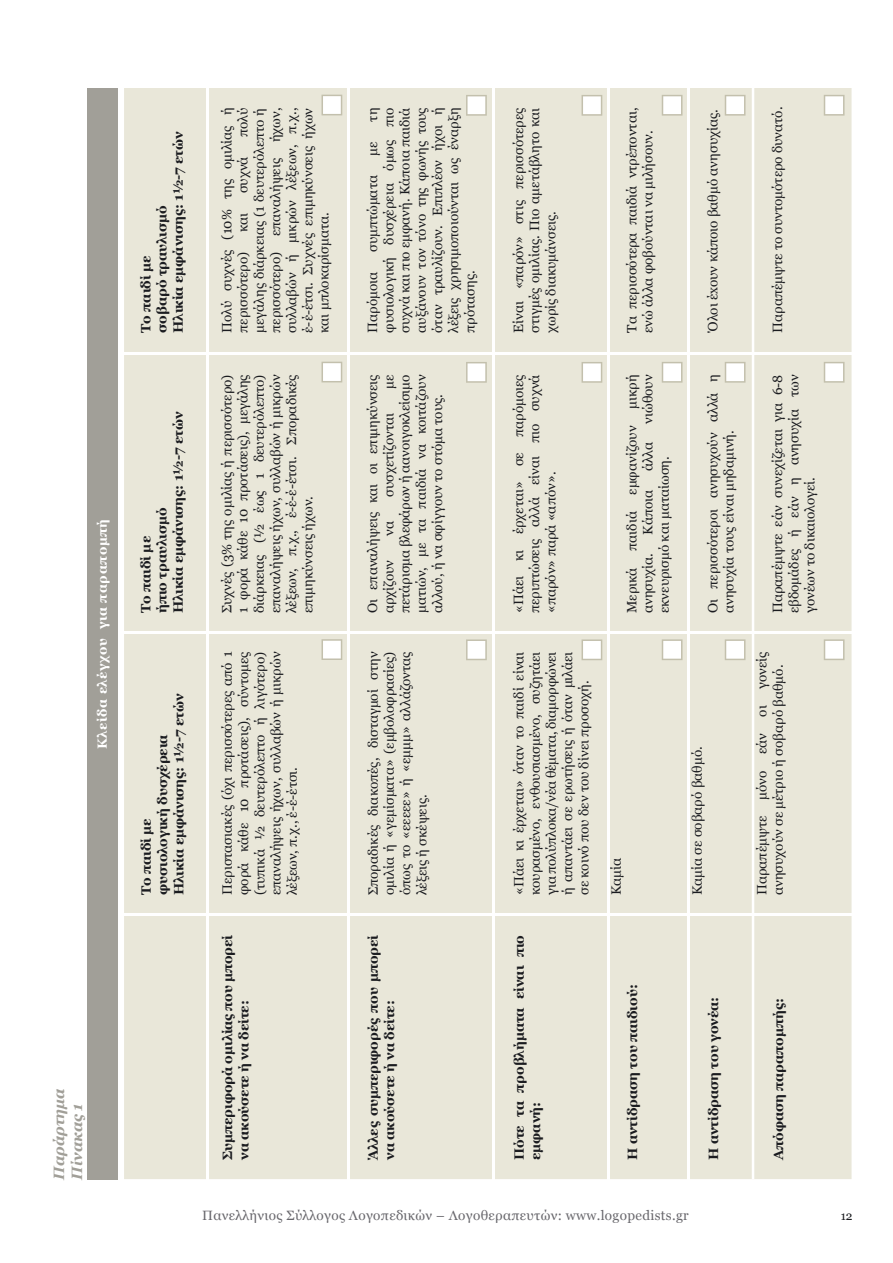
<style>
.page{position:relative;width:893px;height:1263px;background:#fff}
.page>*{position:absolute;margin:0;border:0;box-sizing:border-box;transform-origin:0 0}
.t1{font:italic 700 15px/18px "Georgia";color:#a19f98}
.t2{font:13.5px/16.2px "Georgia";color:#1b1c20;text-align:justify}
.t3{font:700 13.5px/16.2px "Georgia";color:#1b1c20}
.t4{font:13.5px "Georgia";letter-spacing:.025em;color:#68676c}
.t5{font:700 13.2px "Georgia";letter-spacing:.05em;color:#fff}
.t6{font:12px "Georgia";color:#1b1c20}
</style>
<div class="page">
<div style="left:87px;top:88px;width:31px;height:1091px;background:#a19f98"></div>
<div style="left:124px;top:88px;width:727px;height:1091px;background:#e9e7d9"></div>
<hr style="left:206px;top:88px;width:2px;height:1091px;background:#fff">
<hr style="left:347px;top:88px;width:3px;height:1091px;background:#fff">
<hr style="left:493px;top:88px;width:2px;height:1091px;background:#fff">
<hr style="left:687px;top:88px;width:2px;height:1091px;background:#fff">
<hr style="left:752px;top:88px;width:2px;height:1091px;background:#fff">
<hr style="left:607px;top:88px;width:3px;height:1091px;background:#fff">
<hr style="left:123px;top:913px;width:730px;height:3px;background:#fff">
<hr style="left:123px;top:352px;width:730px;height:2px;background:#fff">
<hr style="left:123px;top:631px;width:730px;height:2px;background:#fff">
<svg style="left:321px;top:639px;width:21px;height:21px"></svg>
<svg style="left:466px;top:639px;width:21px;height:21px"></svg>
<svg style="left:581px;top:639px;width:21px;height:21px"></svg>
<svg style="left:662px;top:639px;width:20px;height:21px"></svg>
<svg style="left:725px;top:639px;width:20px;height:21px"></svg>
<svg style="left:824px;top:639px;width:20px;height:21px"></svg>
<svg style="left:321px;top:362px;width:21px;height:20px"></svg>
<svg style="left:466px;top:362px;width:21px;height:21px"></svg>
<svg style="left:581px;top:362px;width:21px;height:21px"></svg>
<svg style="left:662px;top:362px;width:20px;height:21px"></svg>
<svg style="left:725px;top:362px;width:20px;height:21px"></svg>
<svg style="left:824px;top:362px;width:20px;height:21px"></svg>
<svg style="left:321px;top:95px;width:21px;height:20px"></svg>
<svg style="left:466px;top:95px;width:21px;height:21px"></svg>
<svg style="left:581px;top:95px;width:21px;height:21px"></svg>
<svg style="left:662px;top:95px;width:20px;height:21px"></svg>
<svg style="left:725px;top:95px;width:20px;height:21px"></svg>
<svg style="left:824px;top:95px;width:20px;height:21px"></svg>
<p class="t5" style="left:95px;top:749px;width:232px;rotate:-90deg">Κλείδα ελέγχου για παραπομπή</p>
<p class="t1" style="left:50px;top:1179px;width:92px;rotate:-90deg">Παράρτημα<br>Πίνακας 1</p>
<p class="t3" style="left:138px;top:333px;width:203px;rotate:-90deg">Το παιδί με<br>σοβαρό τραυλισμό<br>Ηλικία εμφάνισης: 1½-7 ετών</p>
<p class="t3" style="left:138px;top:613px;width:203px;rotate:-90deg">Το παιδί με<br>ήπιο τραυλισμό<br>Ηλικία εμφάνισης: 1½-7 ετών</p>
<p class="t3" style="left:138px;top:895px;width:203px;rotate:-90deg">Το παιδί με<br>φυσιολογική δυσχέρεια<br>Ηλικία εμφάνισης: 1½-7 ετών</p>
<p class="t2" style="left:235px;top:333px;width:227px;text-indent:196px;rotate:-90deg">πολύ μεγάλης διάρκειας (1 δευτερόλεπτο ή περισσότερο) επαναλήψεις ήχων, συλλαβών ή μικρών λέξεων, π.χ., έ-έ-έτσι. Συχνές επιμηκύνσεις ήχων και μπλοκαρίσματα.</p>
<p class="t2" style="left:219px;top:333px;width:227px;rotate:-90deg">Πολύ συχνές (10% της ομιλίας ή περισσότερο)</p>
<p class="t2" style="left:235px;top:193px;width:38px;rotate:-90deg">συχνά</p>
<p class="t2" style="left:235px;top:232px;width:21px;rotate:-90deg">και</p>
<p class="t2" style="left:364px;top:333px;width:227px;text-indent:211px;rotate:-90deg">τη φυσιολογική δυσχέρεια όμως πιο συχνά και πιο εμφανή. Κάποια παιδιά αυξάνουν τον τόνο της φωνής τους όταν τραυλίζουν. Επιπλέον ήχοι ή λέξεις χρησιμοποιούνται ως έναρξη πρότασης.</p>
<p class="t2" style="left:510px;top:333px;width:227px;rotate:-90deg">Είναι «παρόν» στις περισσότερες στιγμές ομιλίας. Πιο αμετάβλητο και χωρίς διακυμάνσεις.</p>
<p class="t2" style="left:624px;top:333px;width:227px;rotate:-90deg">Τα περισσότερα παιδιά ντρέπονται, ενώ άλλα φοβούνται να μιλήσουν.</p>
<p class="t2" style="left:705px;top:333px;width:225px;rotate:-90deg">Όλοι έxουν κάποιο βαθμό ανησυχίας.</p>
<p class="t2" style="left:769px;top:333px;width:228px;rotate:-90deg">Παραπέμψτε το συντομότερο δυνατό.</p>
<p class="t2" style="left:364px;top:155px;width:16px;rotate:-90deg">με</p>
<p class="t2" style="left:364px;top:252px;width:78px;rotate:-90deg">συμπτώματα</p>
<p class="t2" style="left:364px;top:333px;width:62px;rotate:-90deg">Παρόμοια</p>
<p class="t2" style="left:381px;top:613px;width:240px;text-indent:224px;rotate:-90deg">με πετάρισμα βλεφάρων ή αανοιγοκλείσιμο ματιών, με τα παιδιά να κοιτάζουν αλλού, ή να σφίγγουν το στόμα τους.</p>
<p class="t2" style="left:510px;top:613px;width:240px;rotate:-90deg">«Πάει κι έρχεται» σε παρόμοιες περιπτώσεις αλλά είναι πιο συχνά «παρόν» παρά «απόν».</p>
<p class="t2" style="left:624px;top:613px;width:240px;rotate:-90deg">Μερικά παιδιά εμφανίζουν μικρή ανησυχία.</p>
<p class="t2" style="left:219px;top:613px;width:240px;rotate:-90deg">Συχνές (3% της ομιλίας ή περισσότερο)<br>1 φορά κάθε 10 προτάσεις), μεγάλης διάρκειας (½ έως 1 δευτερόλεπτο) επαναλήψεις ήχων, συλλαβών ή μικρών λέξεων, π.χ., έ-έ-έ-έτσι. Σποραδικές επιμηκύνσεις ήχων.</p>
<p class="t2" style="left:364px;top:613px;width:240px;rotate:-90deg">Οι επαναλήψεις και οι επιμηκύνσεις αρχίζουν</p>
<p class="t2" style="left:640px;top:424px;width:51px;rotate:-90deg">νιώθουν</p>
<p class="t2" style="left:381px;top:497px;width:85px;rotate:-90deg">συσχετίζονται</p>
<p class="t2" style="left:640px;top:471px;width:31px;rotate:-90deg">άλλα</p>
<p class="t2" style="left:656px;top:613px;width:158px;rotate:-90deg">εκνευρισμό και ματαίωση.</p>
<p class="t2" style="left:640px;top:535px;width:46px;rotate:-90deg">Κάποια</p>
<p class="t2" style="left:381px;top:536px;width:16px;rotate:-90deg">να</p>
<p class="t2" style="left:219px;top:895px;width:245px;rotate:-90deg">Περιστασιακές (όχι περισσότερες από 1 φορά κάθε 10 προτάσεις), σύντομες (τυπικά ½ δευτερόλεπτο ή λιγότερο) επαναλήψεις ήχων, συλλαβών ή μικρών λέξεων, π.χ., έ-έ-έτσι.</p>
<p class="t2" style="left:365px;top:895px;width:245px;rotate:-90deg">Σποραδικές διακοπές, δισταγμοί στην ομιλία ή «γεμίσματα» (εμβολοφρασίες) όπως το «εεεεε» ή «εμμμ» αλλάζοντας λέξεις ή σκέψεις.</p>
<p class="t2" style="left:511px;top:895px;width:245px;rotate:-90deg">«Πάει κι έρχεται» όταν το παιδί είναι κουρασμένο, ενθουσιασμένο, συζητάει για πολύπλοκα/νέα θέματα, διαμορφώνει ή απαντάει σε ερωτήσεις ή όταν μιλάει σε κοινό που δεν του δίνει προσοχή.</p>
<p class="t3" style="left:219px;top:1160px;width:227px;rotate:-90deg">Συμπεριφορά ομιλίας που μπορεί να ακούσετε ή να δείτε:</p>
<p class="t3" style="left:365px;top:1160px;width:227px;rotate:-90deg">Άλλες συμπεριφορές που μπορεί να ακούσετε ή να δείτε:</p>
<p class="t3" style="left:511px;top:1160px;width:226px;rotate:-90deg">Πότε τα προβλήματα είναι πιο εμφανή:</p>
<p class="t2" style="left:608px;top:895px;width:39px;rotate:-90deg">Καμία</p>
<p class="t3" style="left:624px;top:1160px;width:177px;rotate:-90deg">Η αντίδραση του παιδιού:</p>
<p class="t2" style="left:705px;top:613px;width:240px;rotate:-90deg">Οι περισσότεροι ανησυχούν αλλά η ανησυχία τους είναι μηδαμινή.</p>
<p class="t2" style="left:769px;top:613px;width:240px;rotate:-90deg">Παραπέμψτε εάν συνεχίζεται για 6-8 εβδομάδες ή εάν η ανησυχία των γονέων το δικαιολογεί.</p>
<p class="t2" style="left:689px;top:895px;width:150px;rotate:-90deg">Καμία σε σοβαρό βαθμό.</p>
<p class="t2" style="left:754px;top:895px;width:245px;rotate:-90deg">Παραπέμψτε μόνο εάν οι γονείς ανησυχούν σε μέτριο ή σοβαρό βαθμό.</p>
<p class="t3" style="left:705px;top:1160px;width:165px;rotate:-90deg">Η αντίδραση του γονέα:</p>
<p class="t3" style="left:770px;top:1160px;width:163px;rotate:-90deg">Απόφαση παραπομπής:</p>
<p class="t4" style="left:202px;top:1207px;width:488px">Πανελλήνιος Σύλλογος Λογοπεδικών – Λογοθεραπευτών: www.logopedists.gr</p>
<p class="t6" style="left:841px;top:1209px;width:13px">12</p>
</div>
